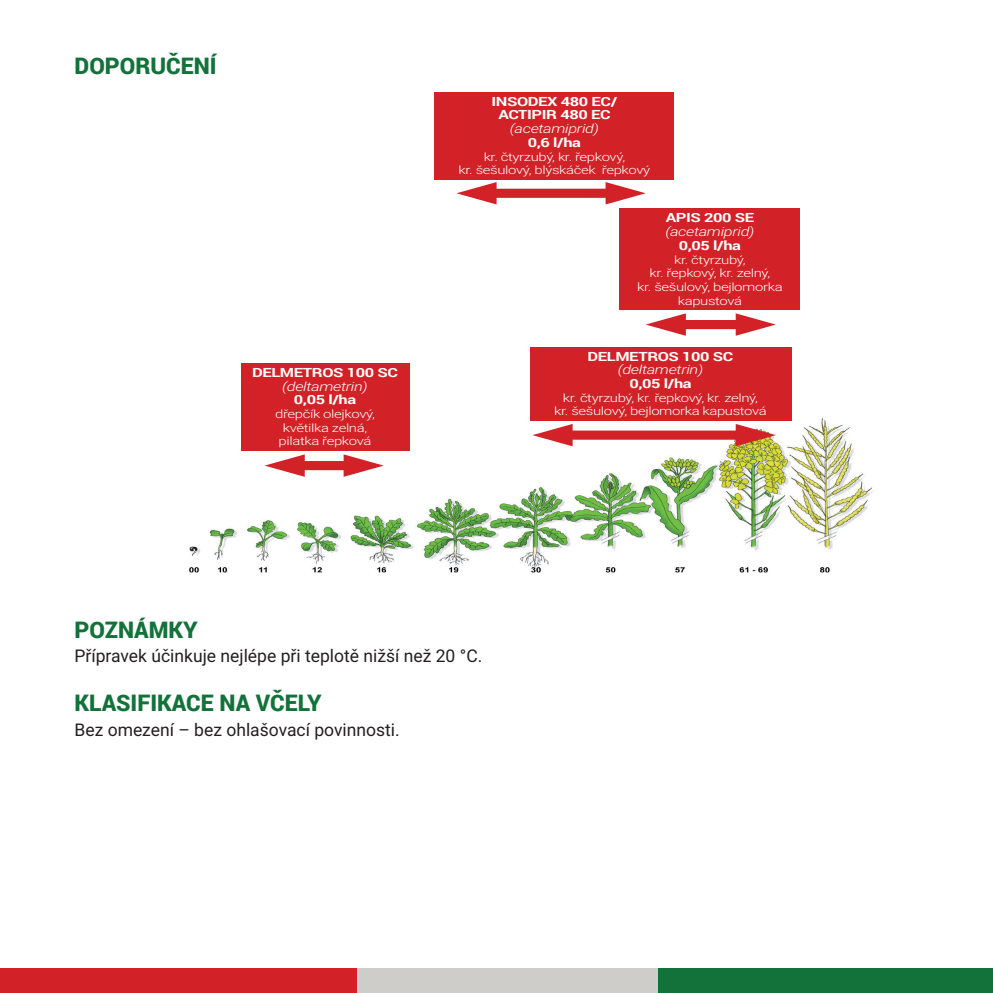
<style>
.page{position:relative;width:993px;height:993px;background:#fff}
.page>*{position:absolute;margin:0;border:0;box-sizing:border-box;transform-origin:0 0}
.t1{font:900 22.75px "Roboto";color:#12723a}
.t2{font:17.5px "Roboto";color:#231f20}
.t3{font:700 12.6px/13.7px "Roboto";letter-spacing:-.025em;color:#fff;text-align:center;scale:1.3 1}
.t4{font:italic 300 12.6px "Roboto";letter-spacing:-.025em;color:#fff;scale:1.3 1}
.t5{font:300 11.38px/13.7px "Roboto";letter-spacing:-.025em;color:#fff;text-align:center;scale:1.3 1}
</style>
<div class="page">
<div style="left:0;top:967px;width:356px;height:25px;background:#d22127"></div>
<div style="left:356px;top:967px;width:302px;height:25px;background:#cfcdca"></div>
<div style="left:658px;top:967px;width:334px;height:25px;background:#12723a"></div>
<img style="left:189px;top:335px;width:685px;height:238px">
<div style="left:241px;top:363px;width:168px;height:87px;background:#d22127"></div>
<div style="left:529px;top:346px;width:261px;height:74px;background:#d22127"></div>
<div style="left:619px;top:208px;width:181px;height:101px;background:#d22127"></div>
<div style="left:434px;top:92px;width:240px;height:87px;background:#d22127"></div>
<div style="left:288px;top:460px;width:72px;height:10px;background:#d22127"></div>
<svg style="left:264px;top:454px;width:40px;height:22px"></svg>
<svg style="left:343px;top:454px;width:40px;height:22px"></svg>
<div style="left:669px;top:319px;width:83px;height:11px;background:#d22127"></div>
<svg style="left:646px;top:313px;width:39px;height:22px"></svg>
<svg style="left:735px;top:313px;width:40px;height:22px"></svg>
<div style="left:479px;top:188px;width:143px;height:10px;background:#d22127"></div>
<svg style="left:456px;top:182px;width:40px;height:22px"></svg>
<svg style="left:605px;top:182px;width:40px;height:22px"></svg>
<div style="left:555px;top:430px;width:197px;height:10px;background:#d22127"></div>
<svg style="left:532px;top:424px;width:40px;height:22px"></svg>
<svg style="left:735px;top:424px;width:40px;height:22px"></svg>
<h1 class="t1" style="left:74px;top:49px;width:16px">DOPORUČENÍ</h1>
<p class="t3" style="left:252px;top:365px;width:114px">DELMETROS 100 SC</p>
<p class="t4" style="left:282px;top:377px;width:67px">(deltametrin)</p>
<p class="t3" style="left:294px;top:392px;width:49px">0,05 l/ha</p>
<p class="t5" style="left:275px;top:406px;width:78px">dřepčík olejkový, květilka zelná, pilatka řepková</p>
<p class="t3" style="left:491px;top:94px;width:98px">INSODEX 480 EC/<br>ACTIPIR 480 EC</p>
<p class="t4" style="left:509px;top:120px;width:70px">(acetamiprid)</p>
<p class="t3" style="left:527px;top:135px;width:42px">0,6 l/ha</p>
<p class="t5" style="left:458px;top:149px;width:149px">kr. čtyrzubý, kr. řepkový,<br>kr. šešulový, blýskáček řepkový</p>
<p class="t3" style="left:665px;top:210px;width:69px">APIS 200 SE</p>
<p class="t4" style="left:665px;top:223px;width:70px">(acetamiprid)</p>
<p class="t3" style="left:678px;top:238px;width:49px">0,05 l/ha</p>
<p class="t5" style="left:637px;top:252px;width:113px">kr. čtyrzubý,<br>kr. řepkový, kr. zelný,<br>kr. šešulový, bejlomorka kapustová</p>
<p class="t3" style="left:587px;top:348px;width:114px">DELMETROS 100 SC</p>
<p class="t4" style="left:617px;top:361px;width:67px">(deltametrin)</p>
<p class="t3" style="left:629px;top:376px;width:49px">0,05 l/ha</p>
<p class="t5" style="left:554px;top:390px;width:165px">kr. čtyrzubý, kr. řepkový, kr. zelný,<br>kr. šešulový, bejlomorka kapustová</p>
<h1 class="t1" style="left:74px;top:613px;width:17px">POZNÁMK</h1>
<h1 class="t1" style="left:183px;top:613px;width:16px">Y</h1>
<h2 class="t2" style="left:74px;top:643px;width:409px">Přípravek účinkuje nejlépe při teplotě nižší než 20 °C.</h2>
<h1 class="t1" style="left:74px;top:686px;width:249px">KLASIFIKACE NA VČELY</h1>
<h2 class="t2" style="left:74px;top:716px;width:327px">Bez omezení – bez ohlašovací povinnosti.</h2>
</div>
